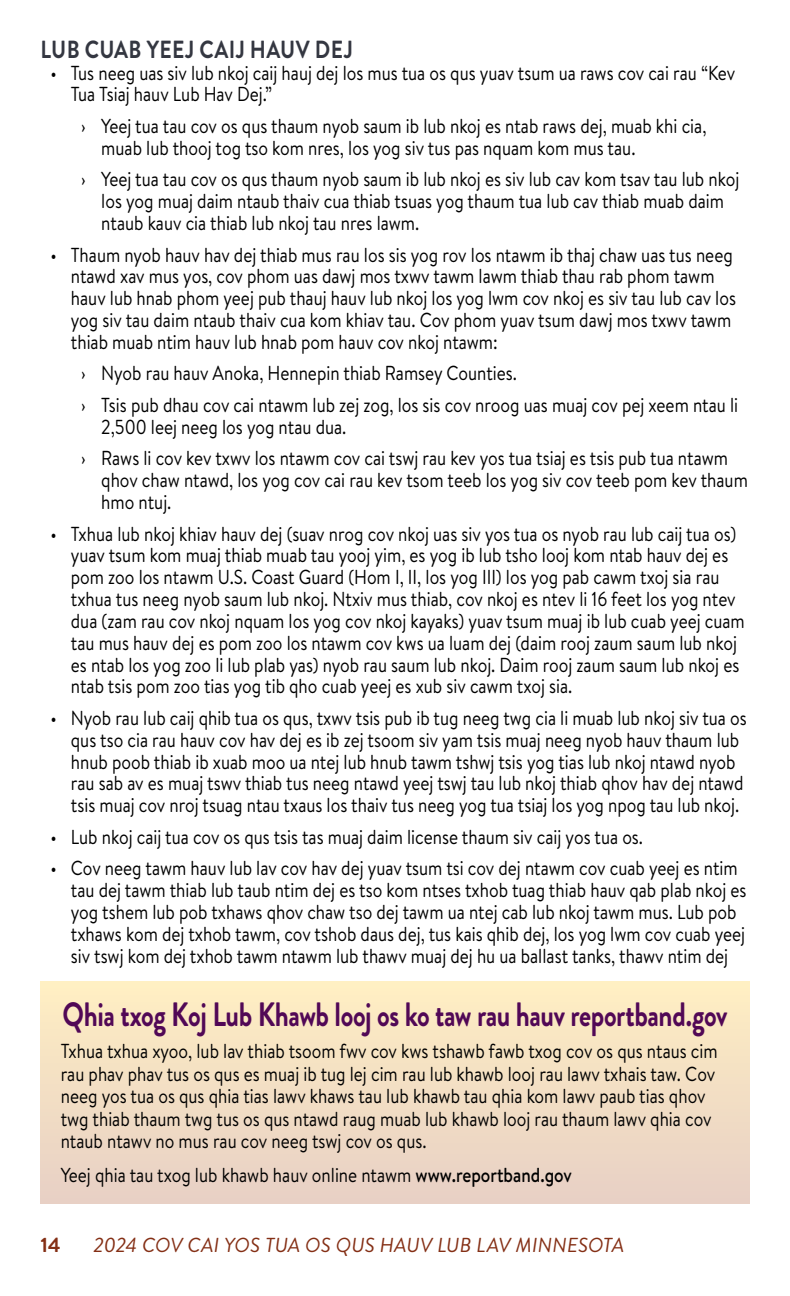
<style>
.page{position:relative;width:790px;height:1296px;background:#fff}
.page>*{position:absolute;margin:0;border:0;box-sizing:border-box;transform-origin:0 0}
.Headline_Headline__FYI__Purple__Centered{font:700 33.75px "Brandon Grotesque";letter-spacing:-.015em;color:#510856;scale:.8 1}
.Subhead_1__All_cap{font:700 24.75px "Brandon Grotesque";letter-spacing:.02em;color:#343741;scale:.85 1}
.Body{font:20.25px/21.8px "Brandon Text";color:#000;scale:.85 1}
.t1{font:italic 20.25px "Brandon Text";letter-spacing:.005em;color:#842f15}
.t2{font:700 20.25px "Brandon Text";color:#842f15}
.s1{font-weight:500}
</style>
<div class="page">
<div style="left:40px;top:982px;width:709px;height:222px;background:linear-gradient(to bottom,#ffeec3,#e7cfc5)"></div>
<h2 class="Subhead_1__All_cap" style="left:41px;top:32px;width:369px">LUB CUAB YEEJ CAIJ HAUV DEJ</h2>
<p class="Body" style="left:71px;top:61px;width:783px;text-indent:-20px">• Tus neeg uas siv lub nkoj caij hauj dej los mus tua os qus yuav tsum ua raws cov cai rau “Kev<br>Tua Tsiaj hauv Lub Hav Dej.”</p>
<p class="Body" style="left:101px;top:114px;width:713px;text-indent:-20px">› Yeej tua tau cov os qus thaum nyob saum ib lub nkoj es ntab raws dej, muab khi cia, muab lub thooj tog tso kom nres, los yog siv tus pas nquam kom mus tau.</p>
<p class="Body" style="left:101px;top:168px;width:752px;text-indent:-20px">› Yeej tua tau cov os qus thaum nyob saum ib lub nkoj es siv lub cav kom tsav tau lub nkoj los yog muaj daim ntaub thaiv cua thiab tsuas yog thaum tua lub cav thiab muab daim ntaub kauv cia thiab lub nkoj tau nres lawm.</p>
<p class="Body" style="left:71px;top:243px;width:784px;text-indent:-20px">• Thaum nyob hauv hav dej thiab mus rau los sis yog rov los ntawm ib thaj chaw uas tus neeg ntawd xav mus yos, cov phom uas dawj mos txwv tawm lawm thiab thau rab phom tawm hauv lub hnab phom yeej pub thauj hauv lub nkoj los yog lwm cov nkoj es siv tau lub cav los yog siv tau daim ntaub thaiv cua kom khiav tau. Cov phom yuav tsum dawj mos txwv tawm thiab muab ntim hauv lub hnab pom hauv cov nkoj ntawm:</p>
<p class="Body" style="left:81px;top:362px;width:514px">› Nyob rau hauv Anoka, Hennepin thiab Ramsey Counties.</p>
<p class="Body" style="left:101px;top:393px;width:751px;text-indent:-20px">› Tsis pub dhau cov cai ntawm lub zej zog, los sis cov nroog uas muaj cov pej xeem ntau li<br>2,500 leej neeg los yog ntau dua.</p>
<p class="Body" style="left:101px;top:447px;width:762px;text-indent:-20px">› Raws li cov kev txwv los ntawm cov cai tswj rau kev yos tua tsiaj es tsis pub tua ntawm qhov chaw ntawd, los yog cov cai rau kev tsom teeb los yog siv cov teeb pom kev thaum hmo ntuj.</p>
<p class="Body" style="left:71px;top:522px;width:794px;text-indent:-20px">• Txhua lub nkoj khiav hauv dej (suav nrog cov nkoj uas siv yos tua os nyob rau lub caij tua os) yuav tsum kom muaj thiab muab tau yooj yim, es yog ib lub tsho looj kom ntab hauv dej es pom zoo los ntawm U.S. Coast Guard (Hom I, II, los yog III) los yog pab cawm txoj sia rau txhua tus neeg nyob saum lub nkoj. Ntxiv mus thiab, cov nkoj es ntev li 16 feet los yog ntev dua (zam rau cov nkoj nquam los yog cov nkoj kayaks) yuav tsum muaj ib lub cuab yeej cuam tau mus hauv dej es pom zoo los ntawm cov kws ua luam dej (daim rooj zaum saum lub nkoj es ntab los yog zoo li lub plab yas) nyob rau saum lub nkoj. Daim rooj zaum saum lub nkoj es ntab tsis pom zoo tias yog tib qho cuab yeej es xub siv cawm txoj sia.</p>
<p class="Body" style="left:71px;top:706px;width:796px;text-indent:-20px">• Nyob rau lub caij qhib tua os qus, txwv tsis pub ib tug neeg twg cia li muab lub nkoj siv tua os qus tso cia rau hauv cov hav dej es ib zej tsoom siv yam tsis muaj neeg nyob hauv thaum lub hnub poob thiab ib xuab moo ua ntej lub hnub tawm tshwj tsis yog tias lub nkoj ntawd nyob rau sab av es muaj tswv thiab tus neeg ntawd yeej tswj tau lub nkoj thiab qhov hav dej ntawd tsis muaj cov nroj tsuag ntau txaus los thaiv tus neeg yog tua tsiaj los yog npog tau lub nkoj.</p>
<p class="Body" style="left:51px;top:825px;width:698px">• Lub nkoj caij tua cov os qus tsis tas muaj daim license thaum siv caij yos tua os.</p>
<p class="Body" style="left:71px;top:857px;width:796px;text-indent:-20px">• Cov neeg tawm hauv lub lav cov hav dej yuav tsum tsi cov dej ntawm cov cuab yeej es ntim tau dej tawm thiab lub taub ntim dej es tso kom ntses txhob tuag thiab hauv qab plab nkoj es yog tshem lub pob txhaws qhov chaw tso dej tawm ua ntej cab lub nkoj tawm mus. Lub pob txhaws kom dej txhob tawm, cov tshob daus dej, tus kais qhib dej, los yog lwm cov cuab yeej siv tswj kom dej txhob tawm ntawm lub thawv muaj dej hu ua ballast tanks, thawv ntim dej</p>
<p class="Headline_Headline__FYI__Purple__Centered" style="left:63px;top:991px;width:832px">Qhia txog Koj Lub Khawb looj os ko taw rau hauv reportband.gov</p>
<p class="Body" style="left:61px;top:1039px;width:774px;line-height:22.5px">Txhua txhua xyoo, lub lav thiab tsoom fwv cov kws tshawb fawb txog cov os qus ntaus cim rau phav phav tus os qus es muaj ib tug lej cim rau lub khawb looj rau lawv txhais taw. Cov neeg yos tua os qus qhia tias lawv khaws tau lub khawb tau qhia kom lawv paub tias qhov twg thiab thaum twg tus os qus ntawd raug muab lub khawb looj rau thaum lawv qhia cov ntaub ntawv no mus rau cov neeg tswj cov os qus.</p>
<p class="Body" style="left:61px;top:1163px;width:603px">Yeej qhia tau txog lub khawb hauv online ntawm <span class="s1">www.reportband.gov</span></p>
<p class="t2" style="left:40px;top:1231px;width:22px">14</p>
<p class="t1" style="left:93px;top:1231px;width:532px">2024 COV CAI YOS TUA OS QUS HAUV LUB LAV MINNESOTA</p>
</div>
